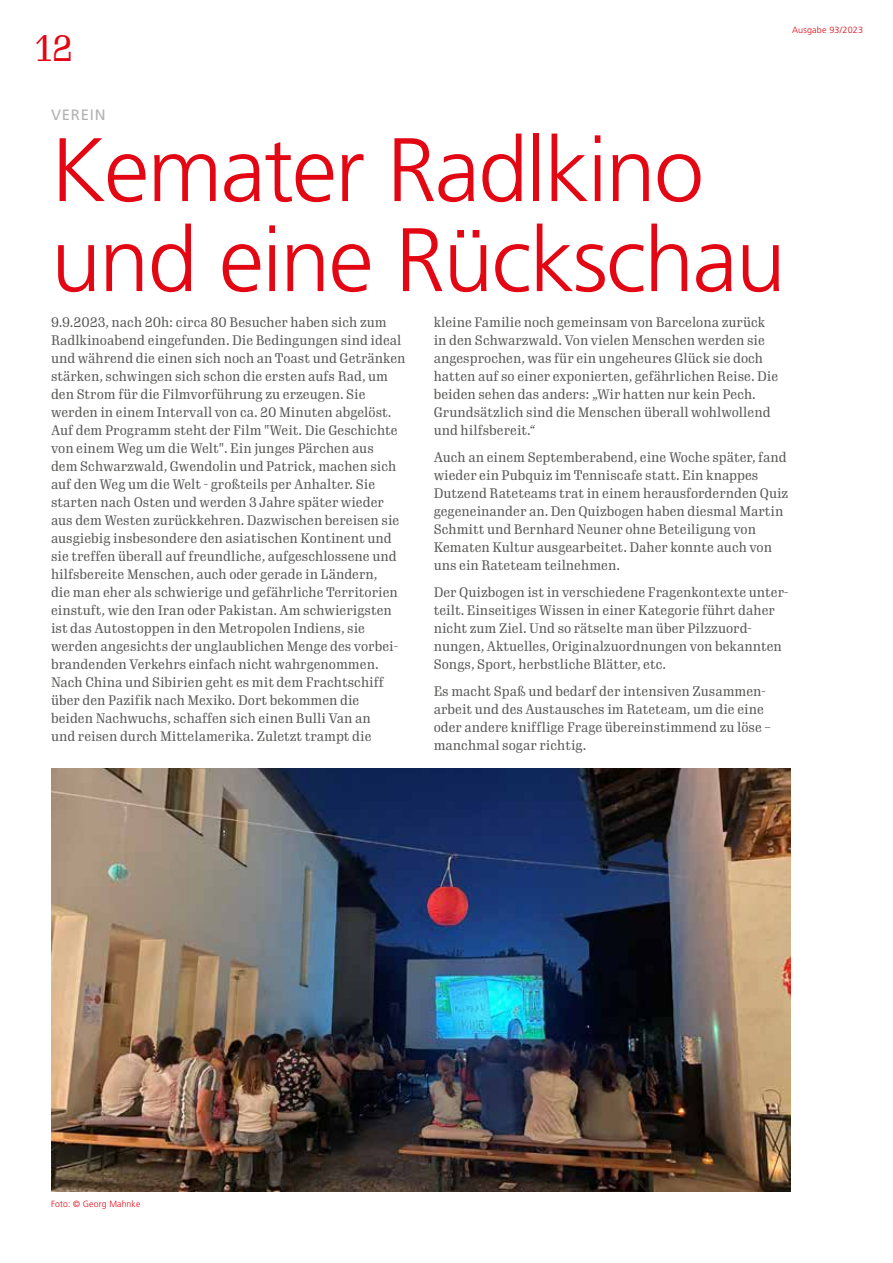
<style>
.page{position:relative;width:893px;height:1263px;background:#fff}
.page>*{position:absolute;margin:0;border:0;box-sizing:border-box;transform-origin:0 0}
.t1{font:300 90px/90px "Frutiger LT Std";letter-spacing:-.02em;color:#e30613}
.t2{font:36px "Gimlet Text Condensed";color:#e30613}
.t3{font:15px "Frutiger LT Std";letter-spacing:.05em;color:#b3b2b2}
.t4{font:13.5px/18px "Gimlet Text Condensed";color:#575756}
.t5{font:300 9px "Frutiger LT Std";letter-spacing:.02em;color:#e30613;scale:.96 1}
.t6{font:300 9px "Frutiger LT Std";letter-spacing:.02em;color:#e30613}
</style>
<div class="page">
<img style="left:51px;top:768px;width:740px;height:423px">
<h2 class="t2" style="left:35px;top:23px;width:39px">12</h2>
<p class="t6" style="left:792px;top:25px;width:73px">Ausgabe 93/2023</p>
<p class="t3" style="left:51px;top:106px;width:56px">VEREIN</p>
<h1 class="t1" style="left:51px;top:126px;width:736px">Kemater Radlkino und eine Rückschau</h1>
<p class="t4" style="left:51px;top:312px;width:356px">9.9.2023, nach 20h: circa 80 Besucher haben sich zum Radlkinoabend eingefunden. Die Bedingungen sind ideal und während die einen sich noch an Toast und Getränken stärken, schwingen sich schon die ersten aufs Rad, um den Strom für die Filmvorführung zu erzeugen. Sie werden in einem Intervall von ca. 20 Minuten abgelöst.<br>Auf dem Programm steht der Film "Weit. Die Geschichte von einem Weg um die Welt". Ein junges Pärchen aus<br>dem Schwarzwald, Gwendolin und Patrick, machen sich auf den Weg um die Welt - großteils per Anhalter. Sie starten nach Osten und werden 3 Jahre später wieder aus dem Westen zurückkehren. Dazwischen bereisen sie ausgiebig insbesondere den asiatischen Kontinent und sie treffen überall auf freundliche, aufgeschlossene und hilfsbereite Menschen, auch oder gerade in Ländern,<br>die man eher als schwierige und gefährliche Territorien einstuft, wie den Iran oder Pakistan. Am schwierigsten ist das Autostoppen in den Metropolen Indiens, sie werden angesichts der unglaublichen Menge des vorbei&shy;brandenden Verkehrs einfach nicht wahrgenommen.<br>Nach China und Sibirien geht es mit dem Frachtschiff über den Pazifik nach Mexiko. Dort bekommen die<br>beiden Nachwuchs, schaffen sich einen Bulli Van an<br>und reisen durch Mittelamerika. Zuletzt trampt die</p>
<p class="t4" style="left:434px;top:312px;width:346px">kleine Familie noch gemeinsam von Barcelona zurück in den Schwarzwald. Von vielen Menschen werden sie angesprochen, was für ein ungeheures Glück sie doch hatten auf so einer exponierten, gefährlichen Reise. Die beiden sehen das anders: „Wir hatten nur kein Pech.<br>Grundsätzlich sind die Menschen überall wohlwollend und hilfsbereit.“</p>
<p class="t4" style="left:434px;top:447px;width:356px">Auch an einem Septemberabend, eine Woche später, fand wieder ein Pubquiz im Tenniscafe statt. Ein knappes Dutzend Rateteams trat in einem herausfordernden Quiz gegeneinander an. Den Quizbogen haben diesmal Martin Schmitt und Bernhard Neuner ohne Beteiligung von Kematen Kultur ausgearbeitet. Daher konnte auch von uns ein Rateteam teilnehmen.</p>
<p class="t4" style="left:434px;top:582px;width:356px">Der Quizbogen ist in verschiedene Fragenkontexte unter&shy;teilt. Einseitiges Wissen in einer Kategorie führt daher nicht zum Ziel. Und so rätselte man über Pilzzuord&shy;nungen, Aktuelles, Originalzuordnungen von bekannten Songs, Sport, herbstliche Blätter, etc.</p>
<p class="t4" style="left:434px;top:681px;width:339px">Es macht Spaß und bedarf der intensiven Zusammen&shy;arbeit und des Austausches im Rateteam, um die eine oder andere knifflige Frage übereinstimmend zu löse – manchmal sogar richtig.</p>
<p class="t5" style="left:51px;top:1199px;width:95px">Foto: © Georg Mahnke</p>
</div>
